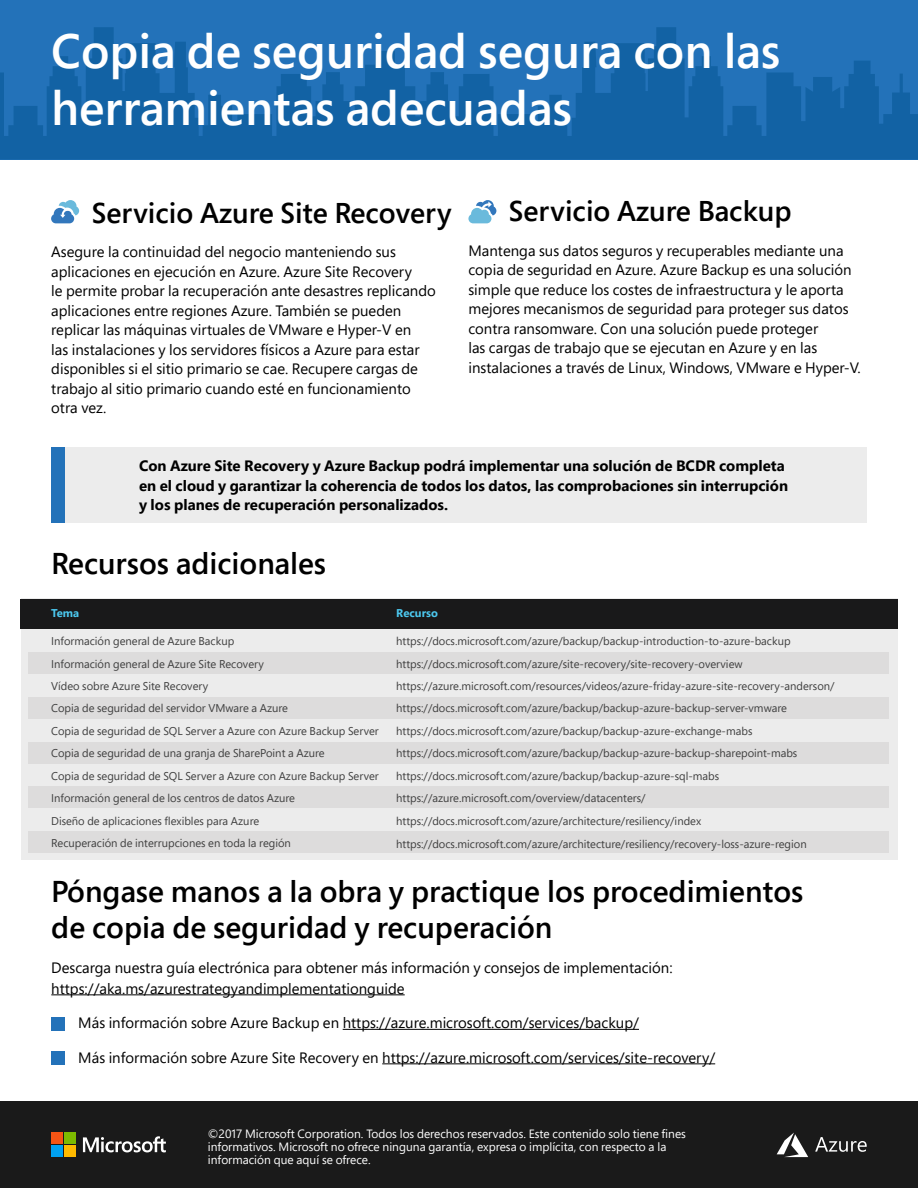
<style>
.page{position:relative;width:918px;height:1188px;background:#fff}
.page>*{position:absolute;margin:0;border:0;box-sizing:border-box;transform-origin:0 0}
.t1{font:600 48px/57.6px "Segoe Pro";color:#fff}
.t2{font:600 30px/36px "Segoe Pro";color:#000}
.t3{font:600 28.5px "Segoe Pro";color:#000}
.t4{font:15px/19.5px "Segoe Pro";color:#000}
.t5{font:700 15px/19.5px "Segoe Pro";color:#000}
.t6{font:12px/12.8px "Segoe Pro";color:#fff}
.t7{font:11.25px/22.5px "Segoe Pro";color:#3f3f3f}
.t8{font:700 11.25px "Segoe Pro";color:#4cc8ef}
</style>
<div class="page">
<div style="left:0;top:0;width:918px;height:160px;background:#2372b9"></div>
<svg style="left:0;top:27px;width:918px;height:133px;fill:#1262a4"></svg>
<hr style="left:51px;top:994px;width:354px;height:1px;background:#000">
<hr style="left:343px;top:1029px;width:296px;height:1px;background:#000">
<hr style="left:382px;top:1063px;width:333px;height:1px;background:#000">
<div style="left:21px;top:599px;width:876px;height:261px;background:#ececec"></div>
<div style="left:29px;top:831px;width:860px;height:22px;background:#dddcdc"></div>
<div style="left:29px;top:786px;width:860px;height:22px;background:#dddcdc"></div>
<div style="left:29px;top:742px;width:860px;height:22px;background:#dddcdc"></div>
<div style="left:29px;top:697px;width:860px;height:22px;background:#dddcdc"></div>
<div style="left:29px;top:652px;width:860px;height:22px;background:#dddcdc"></div>
<div style="left:20px;top:599px;width:877px;height:29px;background:#19191a"></div>
<div style="left:51px;top:448px;width:816px;height:75px;background:#ececec"></div>
<div style="left:0;top:1102px;width:918px;height:86px;background:#1a1a1a"></div>
<svg style="left:83px;top:1136px;width:83px;height:16px"></svg>
<div style="left:51px;top:1133px;width:12px;height:11px;background:#f55414"></div>
<div style="left:64px;top:1133px;width:12px;height:11px;background:#7dba00"></div>
<div style="left:51px;top:1145px;width:12px;height:12px;background:#00a1f2"></div>
<div style="left:64px;top:1145px;width:12px;height:12px;background:#ffba00"></div>
<div style="left:51px;top:448px;width:14px;height:75px;background:#2372b9"></div>
<div style="left:51px;top:1017px;width:14px;height:13px;background:#2372b9"></div>
<div style="left:51px;top:1051px;width:14px;height:13px;background:#2372b9"></div>
<svg style="left:468px;top:200px;width:28px;height:23px"></svg>
<svg style="left:51px;top:200px;width:28px;height:23px"></svg>
<svg style="left:815px;top:1137px;width:52px;height:15px"></svg>
<svg style="left:777px;top:1133px;width:31px;height:24px"></svg>
<h1 class="t1" style="left:51px;top:21px;width:730px">Copia de seguridad segura con las herramientas adecuadas</h1>
<h3 class="t3" style="left:92px;top:193px;width:361px">Servicio Azure Site Recovery</h3>
<p class="t4" style="left:51px;top:242px;width:386px">Asegure la continuidad del negocio manteniendo sus aplicaciones en ejecución en Azure. Azure Site Recovery<br>le permite probar la recuperación ante desastres replicando aplicaciones entre regiones Azure. También se pueden replicar las máquinas virtuales de VMware e Hyper-V en<br>las instalaciones y los servidores físicos a Azure para estar disponibles si el sitio primario se cae. Recupere cargas de trabajo al sitio primario cuando esté en funcionamiento otra vez.</p>
<h3 class="t3" style="left:509px;top:192px;width:284px">Servicio Azure Backup</h3>
<p class="t4" style="left:468px;top:241px;width:394px">Mantenga sus datos seguros y recuperables mediante una copia de seguridad en Azure. Azure Backup es una solución simple que reduce los costes de infraestructura y le aporta mejores mecanismos de seguridad para proteger sus datos contra ransomware. Con una solución puede proteger<br>las cargas de trabajo que se ejecutan en Azure y en las instalaciones a través de Linux, Windows, VMware e Hyper-V.</p>
<h3 class="t5" style="left:139px;top:456px;width:651px">Con Azure Site Recovery y Azure Backup podrá implementar una solución de BCDR completa en el cloud y garantizar la coherencia de todos los datos, las comprobaciones sin interrupción y los planes de recuperación personalizados.</h3>
<h2 class="t2" style="left:51px;top:545px;width:276px">Recursos adicionales</h2>
<p class="t8" style="left:51px;top:605px;width:30px">Tema</p>
<p class="t7" style="left:51px;top:630px;width:329px">Información general de Azure Backup<br>Información general de Azure Site Recovery<br>Vídeo sobre Azure Site Recovery<br>Copia de seguridad del servidor VMware a Azure<br>Copia de seguridad de SQL Server a Azure con Azure Backup Server Copia de seguridad de una granja de SharePoint a Azure<br>Copia de seguridad de SQL Server a Azure con Azure Backup Server Información general de los centros de datos Azure<br>Diseño de aplicaciones flexibles para Azure<br>Recuperación de interrupciones en toda la región</p>
<p class="t8" style="left:396px;top:605px;width:43px">Recurso</p>
<p class="t7" style="left:396px;top:630px;width:440px">https://docs.microsoft.com/azure/backup/backup-introduction-to-azure-backup https://docs.microsoft.com/azure/site-recovery/site-recovery-overview https://azure.microsoft.com/resources/videos/azure-friday-azure-site-recovery-anderson/ https://docs.microsoft.com/azure/backup/backup-azure-backup-server-vmware https://docs.microsoft.com/azure/backup/backup-azure-exchange-mabs https://docs.microsoft.com/azure/backup/backup-azure-backup-sharepoint-mabs https://docs.microsoft.com/azure/backup/backup-azure-sql-mabs https://azure.microsoft.com/overview/datacenters/ https://docs.microsoft.com/azure/architecture/resiliency/index https://docs.microsoft.com/azure/architecture/resiliency/recovery-loss-azure-region</p>
<h2 class="t2" style="left:51px;top:873px;width:754px">Póngase manos a la obra y practique los procedimientos de copia de seguridad y recuperación</h2>
<h3 class="t4" style="left:51px;top:956px;width:623px;line-height:21px">Descarga nuestra guía electrónica para obtener más información y consejos de implementación: https://aka.ms/azurestrategyandimplementationguide</h3>
<h3 class="t4" style="left:78px;top:1013px;width:562px">Más información sobre Azure Backup en https://azure.microsoft.com/services/backup/</h3>
<h3 class="t4" style="left:78px;top:1047px;width:638px">Más información sobre Azure Site Recovery en https://azure.microsoft.com/services/site-recovery/</h3>
<p class="t6" style="left:208px;top:1128px;width:480px">©2017 Microsoft Corporation. Todos los derechos reservados. Este contenido solo tiene fines informativos. Microsoft no ofrece ninguna garantía, expresa o implícita, con respecto a la información que aquí se ofrece.</p>
</div>
